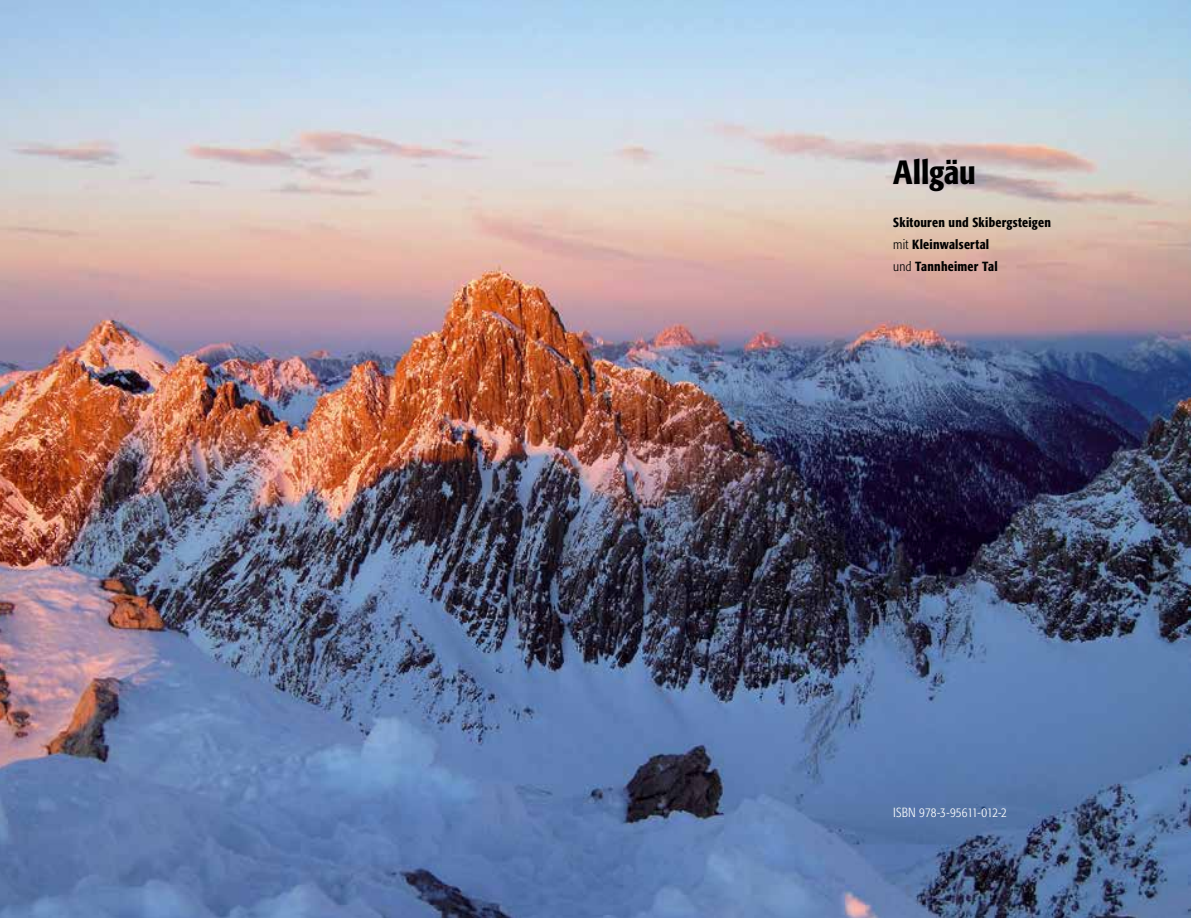
<style>
.page{position:relative;width:1191px;height:918px;background:#fff}
.page>*{position:absolute;margin:0;border:0;box-sizing:border-box;transform-origin:0 0}
.t1{font:500 33.25px "Formata Condensed BQ";letter-spacing:-.005em;color:#000}
.t2{font:500 13.12px/21.9px "Formata Condensed BQ";letter-spacing:.02em;color:#000}
.t3{font:300 13.12px "Formata Condensed BQ";letter-spacing:.005em;color:#fff}
.s1{font-weight:300}
</style>
<div class="page">
<img style="left:0;top:0;width:1191px;height:918px">
<p class="t1" style="left:893px;top:152px;width:84px">Allgäu</p>
<p class="t2" style="left:893px;top:212px;width:159px">Skitouren und Skibergsteigen <span class="s1">mit</span> Kleinwalsertal<br><span class="s1">und</span> Tannheimer Tal</p>
<p class="t3" style="left:893px;top:804px;width:115px">ISBN 978-3-95611-012-2</p>
</div>
